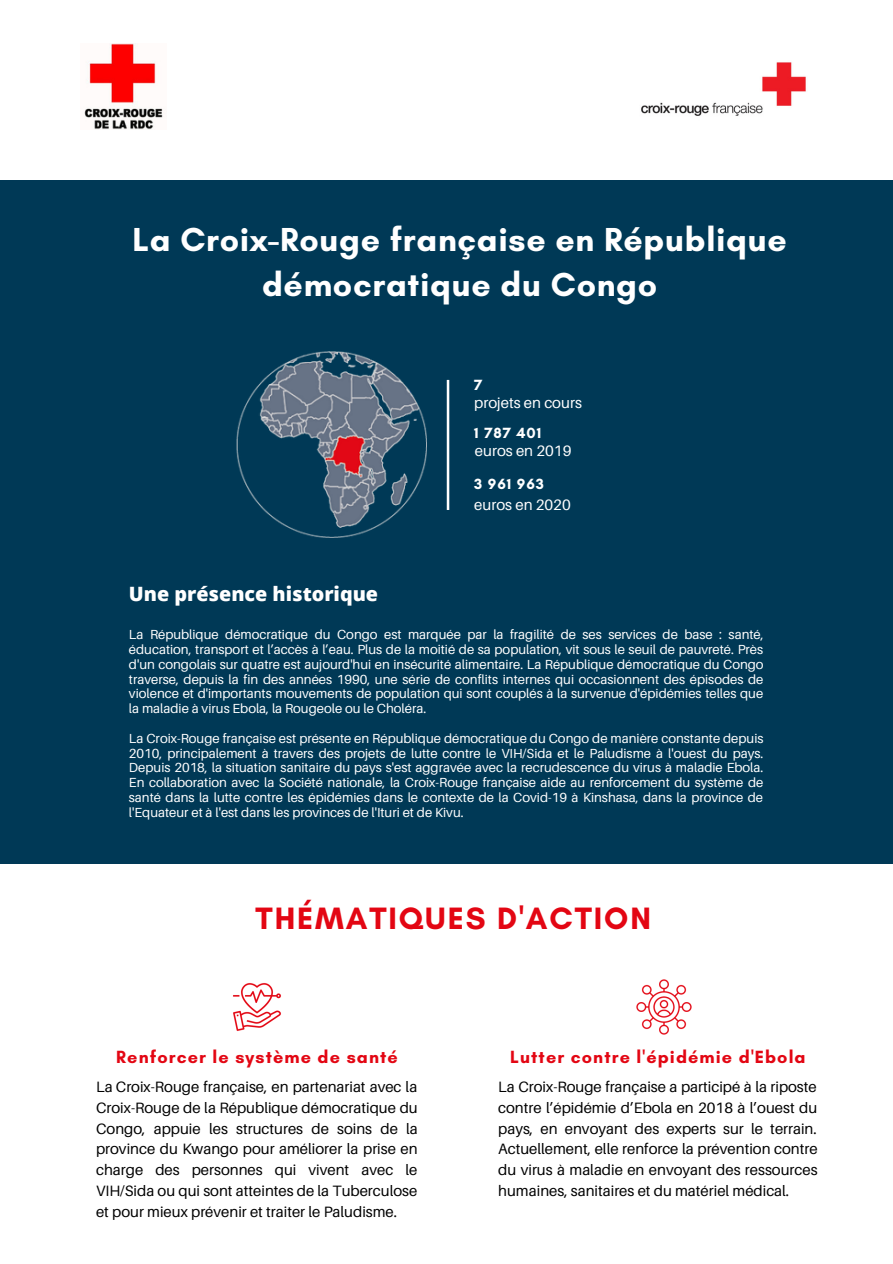
<style>
.page{position:relative;width:893px;height:1264px;background:#fff}
.page>*{position:absolute;margin:0;border:0;box-sizing:border-box;transform-origin:0 0}
.t1{font:700 33.9px/45.2px "Glacial Indifference";letter-spacing:.02em;color:#fff;text-align:center}
.t2{font:700 31.5px "Glacial Indifference";letter-spacing:.06em;color:#e30613}
.t3{font:800 19.8px "Open Sans";color:#fff}
.t4{font:700 18px "Glacial Indifference";letter-spacing:.06em;color:#e30613}
.t5{font:15px/20.9px "Aileron";color:#000;text-align:justify}
.t6{font:15px "Aileron";color:#fff}
.t7{font:700 15px "Glacial Indifference";letter-spacing:.06em;color:#fff}
.t8{font:13.2px/14.9px "Aileron";color:#fff;text-align:justify}
</style>
<div class="page">
<img style="left:641px;top:62px;width:165px;height:54px">
<img style="left:84px;top:44px;width:79px;height:85px">
<div style="left:0;top:181px;width:892px;height:682px;background:#003956"></div>
<svg style="left:446px;top:380px;width:3px;height:130px"></svg>
<img style="left:236px;top:352px;width:190px;height:185px">
<img style="left:233px;top:983px;width:48px;height:48px">
<img style="left:636px;top:979px;width:56px;height:56px">
<p class="t1" style="left:132px;top:216px;width:655px">La Croix-Rouge française en République démocratique du Congo</p>
<p class="t7" style="left:474px;top:375px;width:10px">7</p>
<p class="t7" style="left:474px;top:423px;width:68px">1 787 401</p>
<p class="t6" style="left:474px;top:393px;width:109px">projets en cours</p>
<p class="t6" style="left:475px;top:442px;width:98px">euros en 2019</p>
<p class="t7" style="left:474px;top:475px;width:71px">3 961 963</p>
<p class="t3" style="left:129px;top:580px;width:251px">Une présence historique</p>
<p class="t6" style="left:474px;top:495px;width:98px">euros en 2020</p>
<p class="t8" style="left:129px;top:626px;width:636px">La République démocratique du Congo est marquée par la fragilité de ses services de base : santé, éducation, transport et l’accès à l’eau. Plus de la moitié de sa population, vit sous le seuil de pauvreté. Près d'un congolais sur quatre est aujourd'hui en insécurité alimentaire. La République démocratique du Congo traverse, depuis la fin des années 1990, une série de conflits internes qui occasionnent des épisodes de violence et d'importants mouvements de population qui sont couplés à la survenue d'épidémies telles que la maladie à virus Ebola, la Rougeole ou le Choléra.</p>
<p class="t8" style="left:129px;top:730px;width:636px">La Croix-Rouge française est présente en République démocratique du Congo de manière constante depuis 2010, principalement à travers des projets de lutte contre le VIH/Sida et le Paludisme à l'ouest du pays.<br>Depuis 2018, la situation sanitaire du pays s'est aggravée avec la recrudescence du virus à maladie Ebola.<br>En collaboration avec la Société nationale, la Croix-Rouge française aide au renforcement du système de santé dans la lutte contre les épidémies dans le contexte de la Covid-19 à Kinshasa, dans la province de l'Equateur et à l'est dans les provinces de l'Ituri et de Kivu.</p>
<p class="t2" style="left:255px;top:898px;width:397px">THÉMATIQUES D'ACTION</p>
<p class="t4" style="left:116px;top:1046px;width:283px">Renforcer le système de santé</p>
<p class="t5" style="left:96px;top:1075px;width:323px">La Croix-Rouge française, en partenariat avec la Croix-Rouge de la République démocratique du Congo, appuie les structures de soins de la province du Kwango pour améliorer la prise en charge des personnes qui vivent avec le VIH/Sida ou qui sont atteintes de la Tuberculose et pour mieux prévenir et traiter le Paludisme.</p>
<p class="t4" style="left:510px;top:1045px;width:297px">Lutter contre l'épidémie d'Ebola</p>
<p class="t5" style="left:498px;top:1075px;width:321px">La Croix-Rouge française a participé à la riposte contre l’épidémie d’Ebola en 2018 à l’ouest du pays, en envoyant des experts sur le terrain.<br>Actuellement, elle renforce la prévention contre du virus à maladie en envoyant des ressources humaines, sanitaires et du matériel médical.</p>
</div>
